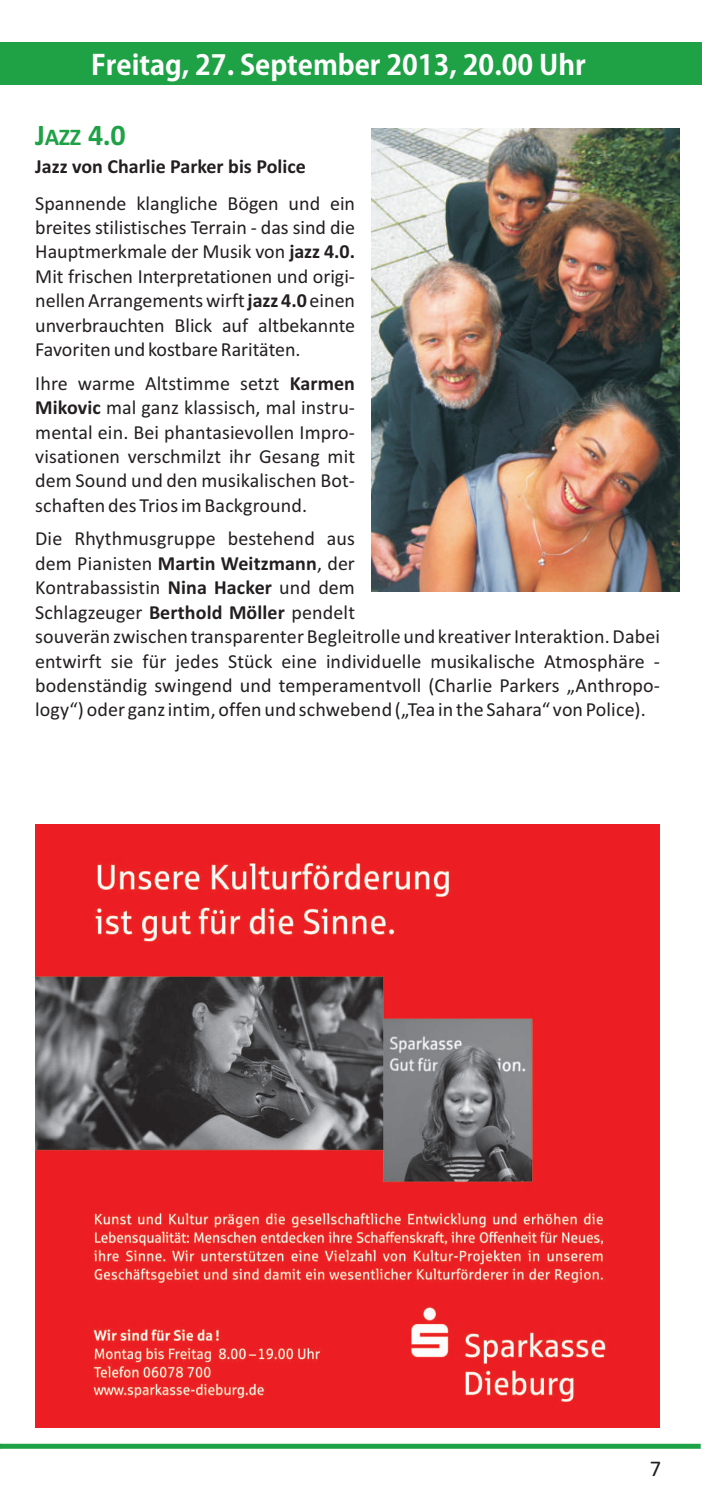
<style>
.page{position:relative;width:702px;height:1503px;background:#fff}
.page>*{position:absolute;margin:0;border:0;box-sizing:border-box;transform-origin:0 0}
.t1{font:700 30px "Calibri";color:#1fa245}
.t2{font:700 27.5px "Koz Go Pro";color:#fff}
.t3{font:700 25px "Koz Go Pro";color:#fff}
.t4{font:22.5px "Calibri";color:#231f20}
.t5{font:20px/24.5px "Calibri";letter-spacing:.005em;color:#231f20;text-align:justify}
.t6{font:700 20px "Calibri";color:#231f20}
.s1{font-size:24px}
.s2{font-weight:700}
</style>
<div class="page">
<div style="left:0;top:43px;width:701px;height:42px;background:#1fa245"></div>
<img style="left:371px;top:129px;width:308px;height:463px">
<img style="left:36px;top:824px;width:623px;height:603px">
<div style="left:0;top:1443px;width:700px;height:5px;background:#1fa245"></div>
<h2 class="t2" style="left:91px;top:50px;width:496px">Freitag, 27. September 2013, 20.00 Uhr</h2>
<p class="t3" style="left:169px;top:57px;width:366px">Samstag, 20. April 2013, 20 Uhr</p>
<h1 class="t1" style="left:35px;top:123px;width:92px">J<span class="s1">AZZ</span> 4.0</h1>
<p class="t6" style="left:35px;top:157px;width:272px">Jazz von Charlie Parker bis Police</p>
<p class="t5" style="left:35px;top:192px;width:321px">Spannende klangliche Bögen und ein breites stilistisches Terrain - das sind die Hauptmerkmale der Musik von <span class="s2">jazz 4.0.<br></span>Mit frischen Interpretationen und origi&shy;nellen Arrangements wirft <span class="s2">jazz 4.0</span> einen unverbrauchten Blick auf altbekannte Favoriten und kostbare Raritäten.</p>
<p class="t5" style="left:35px;top:372px;width:321px">Ihre warme Altstimme setzt <span class="s2">Karmen Mikovic</span> mal ganz klassisch, mal instru&shy;mental ein. Bei phantasievollen Impro&shy;visationen verschmilzt ihr Gesang mit dem Sound und den musikalischen Bot&shy;schaften des Trios im Background.</p>
<p class="t5" style="left:35px;top:528px;width:626px;text-align:left">Die Rhythmusgruppe bestehend aus<br>dem Pianisten <span class="s2">Martin Weitzmann</span>, der<br>Kontrabassistin <span class="s2">Nina Hacker</span> und dem<br>Schlagzeuger <span class="s2">Berthold Möller</span> pendelt<br>souverän zwischen transparenter Begleitrolle und kreativer Interaktion. Dabei entwirft sie für jedes Stück eine individuelle musikalische Atmosphäre - bodenständig swingend und temperamentvoll (Charlie Parkers „Anthropo&shy;logy“) oder ganz intim, offen und schwebend („Tea in the Sahara“ von Police).</p>
<p class="t4" style="left:650px;top:1458px;width:13px">7</p>
</div>
